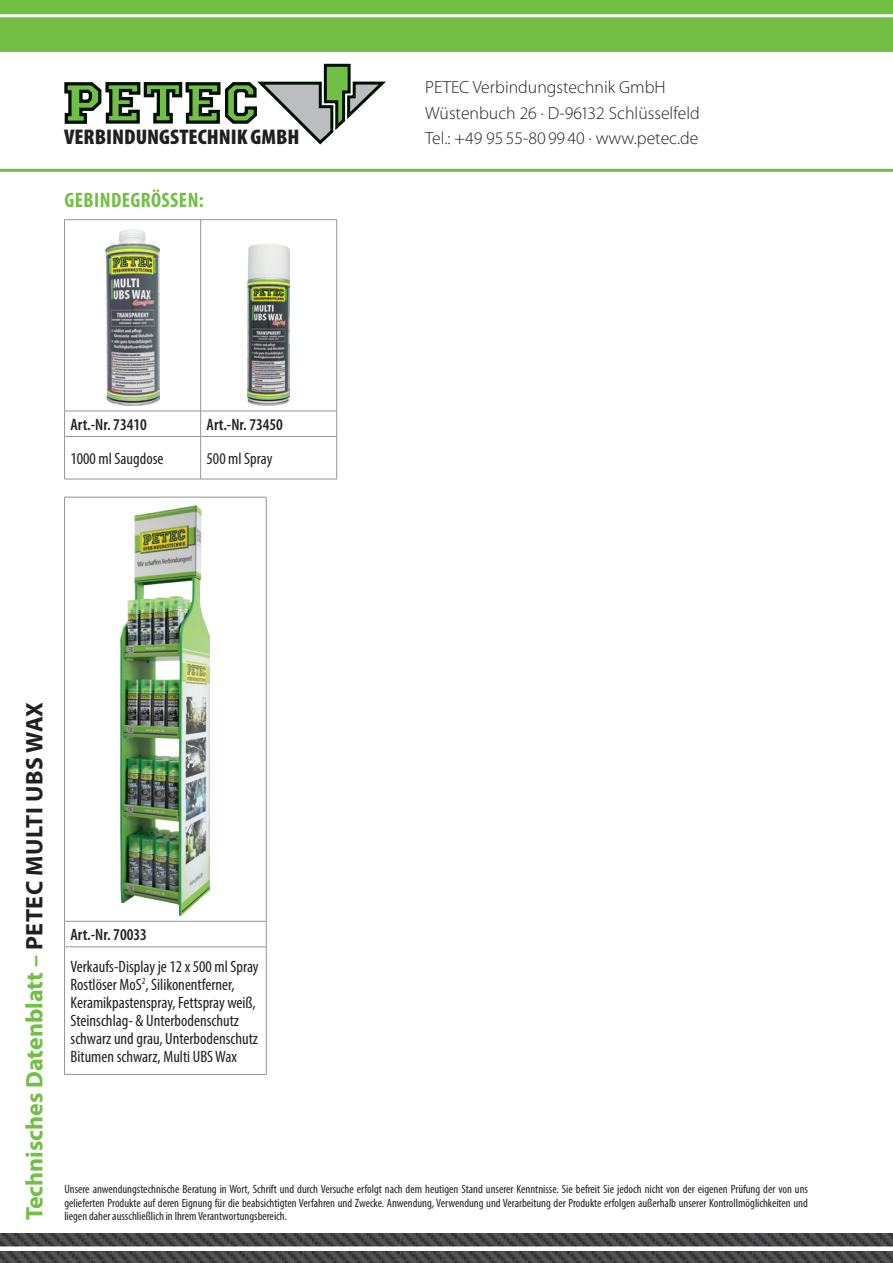
<style>
.page{position:relative;width:893px;height:1263px;background:#fff}
.page>*{position:absolute;margin:0;border:0;box-sizing:border-box;transform-origin:0 0}
.t1{font:700 24px "Myriad Pro";color:#71bf44}
.t2{font:900 condensed 21.3px "Myriad Pro";color:#231f20;scale:1.05 1}
.t3{font:700 condensed 21px "Myriad Pro";letter-spacing:.02em;color:#71bf44}
.t4{font:300 17.7px "Myriad Pro";color:#231f20}
.t5{font:condensed 16.5px/18px "Myriad Pro";color:#231f20}
.t6{font:600 condensed 16.5px "Myriad Pro";color:#231f20}
.Textkörper{font:condensed 12px/13.5px "Myriad Pro";color:#231f20;text-align:justify}
.s1{color:#231f20}
.s2{font-weight:600}
</style>
<div class="page">
<div style="left:0;top:0;width:893px;height:51px;background:#71bf44"></div>
<hr style="left:0;top:14px;width:893px;height:3px;background:#fff">
<svg style="left:64px;top:63px;width:322px;height:82px"></svg>
<img style="left:0;top:1233px;width:893px;height:30px">
<div style="left:0;top:1246px;width:893px;height:5px;background:#fff"></div>
<hr style="left:0;top:169px;width:893px;height:3px;background:#71bf44">
<hr style="left:64px;top:219px;width:137px;height:1px;background:#939598">
<hr style="left:64px;top:220px;width:1px;height:191px;background:#939598">
<hr style="left:201px;top:219px;width:136px;height:1px;background:#939598">
<hr style="left:200px;top:220px;width:1px;height:191px;background:#939598">
<hr style="left:336px;top:220px;width:1px;height:191px;background:#939598">
<hr style="left:64px;top:411px;width:137px;height:1px;background:#939598">
<svg style="left:64px;top:411px;width:1px;height:25px"></svg>
<hr style="left:201px;top:411px;width:136px;height:1px;background:#939598">
<svg style="left:200px;top:411px;width:1px;height:25px"></svg>
<svg style="left:336px;top:411px;width:1px;height:25px"></svg>
<hr style="left:64px;top:436px;width:137px;height:1px;background:#939598">
<hr style="left:64px;top:437px;width:1px;height:42px;background:#939598">
<hr style="left:201px;top:436px;width:136px;height:1px;background:#939598">
<hr style="left:200px;top:437px;width:1px;height:42px;background:#939598">
<hr style="left:336px;top:437px;width:1px;height:42px;background:#939598">
<hr style="left:64px;top:479px;width:137px;height:1px;background:#939598">
<hr style="left:201px;top:479px;width:136px;height:1px;background:#939598">
<img style="left:106px;top:230px;width:54px;height:175px">
<img style="left:247px;top:244px;width:43px;height:161px">
<hr style="left:64px;top:497px;width:202px;height:1px;background:#939598">
<hr style="left:64px;top:497px;width:1px;height:424px;background:#939598">
<hr style="left:266px;top:497px;width:1px;height:424px;background:#939598">
<hr style="left:64px;top:921px;width:202px;height:1px;background:#939598">
<svg style="left:64px;top:921px;width:1px;height:25px"></svg>
<svg style="left:266px;top:921px;width:1px;height:25px"></svg>
<hr style="left:64px;top:946px;width:202px;height:1px;background:#939598">
<hr style="left:64px;top:947px;width:1px;height:127px;background:#939598">
<hr style="left:266px;top:947px;width:1px;height:127px;background:#939598">
<hr style="left:64px;top:1074px;width:202px;height:1px;background:#939598">
<img style="left:121px;top:505px;width:89px;height:410px">
<p class="t2" style="left:64px;top:124px;width:226px">VERBINDUNGSTECHNIK GMBH</p>
<p class="t3" style="left:65px;top:187px;width:141px">GEBINDEGRÖSSEN:</p>
<p class="t6" style="left:71px;top:414px;width:78px">Art.-Nr. 73410</p>
<p class="t6" style="left:207px;top:414px;width:78px">Art.-Nr. 73450</p>
<p class="t5" style="left:71px;top:449px;width:94px">1000 ml Saugdose</p>
<p class="t5" style="left:207px;top:449px;width:67px">500 ml Spray</p>
<p class="t4" style="left:425px;top:77px;width:242px">PETEC Verbindungstechnik GmbH</p>
<p class="t4" style="left:425px;top:102px;width:276px">Wüstenbuch 26 · D-96132 Schlüsselfeld</p>
<p class="t4" style="left:425px;top:128px;width:275px">Tel.: +49 95 55-80 99 40 · www.petec.de</p>
<p class="t1" style="left:19px;top:1220px;width:520px;rotate:-90deg">Technisches Datenblatt – <span class="s1">PETEC MULTI UBS WAX</span></p>
<p class="t5" style="left:71px;top:919px;width:190px;line-height:31.5px"><span class="s2">Art.-Nr. 70033<br></span>Verkaufs-Display je 12 x 500 ml Spray</p>
<p class="t5" style="left:71px;top:975px;width:189px">Rostlöser MoS<sup>2</sup>, Silikonentferner, Keramikpastenspray, Fettspray weiß, Steinschlag- &amp; Unterbodenschutz schwarz und grau, Unterbodenschutz Bitumen schwarz, Multi UBS Wax</p>
<p class="Textkörper" style="left:64px;top:1182px;width:745px">Unsere anwendungstechnische Beratung in Wort, Schrift und durch Versuche erfolgt nach dem heutigen Stand unserer Kenntnisse. Sie befreit Sie jedoch nicht von der eigenen Prüfung der von uns gelieferten Produkte auf deren Eignung für die beabsichtigten Verfahren und Zwecke. Anwendung, Verwendung und Verarbeitung der Produkte erfolgen außerhalb unserer Kontrollmöglichkeiten und liegen daher ausschließlich in Ihrem Verantwortungsbereich.</p>
</div>
